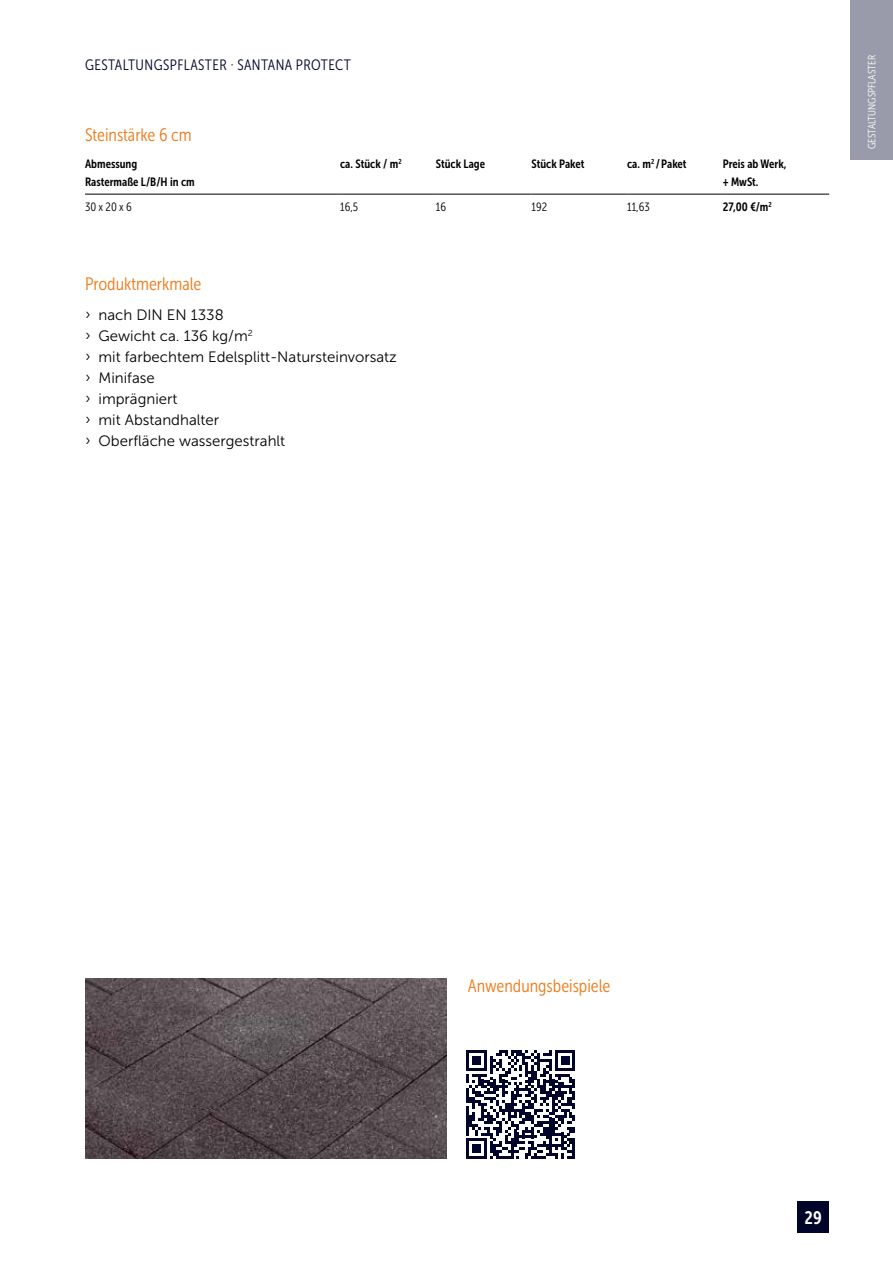
<style>
.page{position:relative;width:893px;height:1263px;background:#fff}
.page>*{position:absolute;margin:0;border:0;box-sizing:border-box;transform-origin:0 0}
.t1{font:18px "Museo Sans Cond 300";color:#ee7a19}
.t2{font:18px "Museo Sans Cond 700";color:#fff}
.t3{font:15px/21px "Museo Sans 300";color:#000}
.t4{font:15px "Museo Sans Cond 300";letter-spacing:.03em;color:#000529}
.t5{font:12px/18px "Museo Sans Cond 700";color:#000}
.t6{font:12px "Museo Sans Cond 300";color:#000}
.t7{font:10.5px "Museo Sans Cond 300";color:#fff}
</style>
<div class="page">
<div style="left:797px;top:1201px;width:32px;height:32px;background:#000529"></div>
<div style="left:850px;top:0;width:43px;height:160px;background:#9a9baa"></div>
<hr style="left:85px;top:194px;width:255px;height:1px;background:#000">
<hr style="left:340px;top:194px;width:96px;height:1px;background:#000">
<hr style="left:436px;top:194px;width:95px;height:1px;background:#000">
<hr style="left:531px;top:194px;width:96px;height:1px;background:#000">
<hr style="left:627px;top:194px;width:96px;height:1px;background:#000">
<hr style="left:723px;top:194px;width:106px;height:1px;background:#000">
<img style="left:85px;top:978px;width:361px;height:181px">
<svg style="left:466px;top:1050px;width:109px;height:109px"></svg>
<hr style="left:572px;top:1138px;width:3px;height:21px;background:#000529">
<p class="t4" style="left:85px;top:56px;width:267px">GESTALTUNGSPFLASTER · SANTANA PROTECT</p>
<p class="t7" style="left:866px;top:149px;width:95px;rotate:-90deg">GESTALTUNGSPFLASTER</p>
<p class="t1" style="left:85px;top:125px;width:108px">Steinstärke 6 cm</p>
<p class="t5" style="left:85px;top:155px;width:111px">Abmessung<br>Rastermaße L/B/H in cm</p>
<p class="t5" style="left:340px;top:155px;width:63px">ca. Stück / m<sup>2</sup></p>
<p class="t5" style="left:436px;top:155px;width:51px">Stück Lage</p>
<p class="t5" style="left:531px;top:155px;width:55px">Stück Paket</p>
<p class="t5" style="left:627px;top:155px;width:61px">ca. m<sup>2</sup> /Paket</p>
<p class="t5" style="left:723px;top:155px;width:65px">Preis ab Werk, + MwSt.</p>
<p class="t6" style="left:85px;top:200px;width:48px">30 x 20 x 6</p>
<p class="t6" style="left:340px;top:200px;width:20px">16,5</p>
<p class="t6" style="left:436px;top:200px;width:12px">16</p>
<p class="t6" style="left:531px;top:200px;width:17px">192</p>
<p class="t6" style="left:627px;top:200px;width:24px">11,63</p>
<p class="t5" style="left:723px;top:198px;width:50px">27,00 €/m<sup>2</sup></p>
<p class="t1" style="left:85px;top:274px;width:118px">Produktmerkmale</p>
<p class="t3" style="left:85px;top:304px;width:313px">› nach DIN EN 1338<br>› Gewicht ca. 136 kg/m<sup>2<br></sup>› mit farbechtem Edelsplitt-Natursteinvorsatz › Minifase<br>› imprägniert<br>› mit Abstandhalter<br>› Oberfläche wassergestrahlt</p>
<p class="t1" style="left:468px;top:976px;width:144px">Anwendungsbeispiele</p>
<p class="t2" style="left:805px;top:1207px;width:19px">29</p>
</div>
